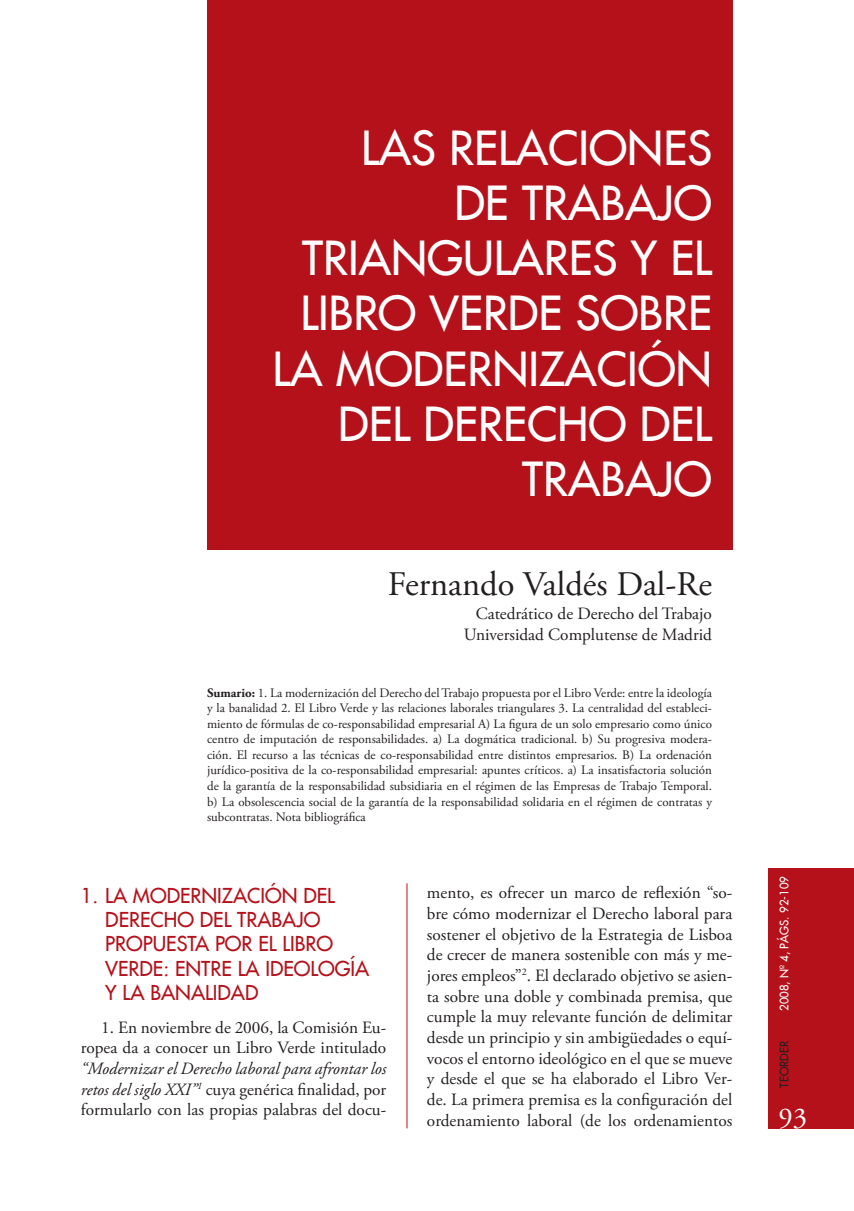
<style>
.page{position:relative;width:854px;height:1211px;background:#fff}
.page>*{position:absolute;margin:0;border:0;box-sizing:border-box;transform-origin:0 0}
.t1{font:45.85px/55.1px "Futura LT";color:#fff;text-align:right}
.t2{font:34.48px "Adobe Garamond Pro";color:#231f20}
.t3{font:28.7px "Adobe Garamond Pro";color:#fff}
.t4{font:20.12px/24.2px "Futura LT";color:#b5111a}
.t5{font:17.15px/20.7px "Adobe Garamond Pro";color:#231f20;text-align:right}
.t6{font:12.95px/15.6px "Adobe Garamond Pro";color:#231f20;text-align:justify}
.t7{font:11.55px "Futura LT";color:#fff}
.t8{font:11.55px "Futura LT";color:#231f20}
.s1{font-weight:700}
.s2{font-style:italic}
</style>
<div class="page">
<div style="left:207px;top:0;width:525px;height:549px;background:#b5111a"></div>
<hr style="left:406px;top:883px;width:1px;height:245px;background:#b5111a">
<div style="left:768px;top:868px;width:85px;height:260px;background:#b5111a"></div>
<h1 class="t1" style="left:272px;top:120px;width:441px">LAS RELACIONES<br>DE TRABAJO<br>TRIANGULARES Y EL<br>LIBRO VERDE SOBRE<br>LA MODERNIZACIÓN<br>DEL DERECHO DEL<br>TRABAJO</h1>
<h2 class="t2" style="left:387px;top:570px;width:325px">Fernando Valdés Dal-Re</h2>
<h3 class="t5" style="left:463px;top:605px;width:249px">Catedrático de Derecho del Trabajo<br>Universidad Complutense de Madrid</h3>
<p class="t6" style="left:207px;top:686px;width:506px"><span class="s1">Sumario:</span> 1. La modernización del Derecho del Trabajo propuesta por el Libro Verde: entre la ideología y la banalidad 2. El Libro Verde y las relaciones laborales triangulares 3. La centralidad del estableci&shy;miento de fórmulas de co-responsabilidad empresarial A) La figura de un solo empresario como único centro de imputación de responsabilidades. a) La dogmática tradicional. b) Su progresiva modera&shy;ción. El recurso a las técnicas de co-responsabilidad entre distintos empresarios. B) La ordenación jurídico-positiva de la co-responsabilidad empresarial: apuntes críticos. a) La insatisfactoria solución de la garantía de la responsabilidad subsidiaria en el régimen de las Empresas de Trabajo Temporal. b) La obsolescencia social de la garantía de la responsabilidad solidaria en el régimen de contratas y subcontratas. Nota bibliográfica</p>
<h3 class="t4" style="left:105px;top:883px;width:265px;text-indent:-24px">1. LA MODERNIZACIÓN DEL<br>DERECHO DEL TRABAJO<br>PROPUESTA POR EL LIBRO<br>VERDE: ENTRE LA IDEOLOGÍA<br>Y LA BANALIDAD</h3>
<h3 class="t5" style="left:81px;top:1018px;width:307px">1. En noviembre de 2006, la Comisión Eu&shy;ropea da a conocer un Libro Verde intitulado</h3>
<h3 class="t5" style="left:81px;top:1059px;width:307px;text-align:justify"><span class="s2">“Modernizar el Derecho laboral para afrontar los retos del siglo XXI”</span><sup>1</sup> cuya genérica finalidad, por formularlo con las propias palabras del docu-</h3>
<p class="t5" style="left:427px;top:884px;width:307px;text-align:justify">mento, es ofrecer un marco de reflexión “so&shy;bre cómo modernizar el Derecho laboral para sostener el objetivo de la Estrategia de Lisboa de crecer de manera sostenible con más y me&shy;jores empleos”<sup>2</sup>. El declarado objetivo se asien&shy;ta sobre una doble y combinada premisa, que cumple la muy relevante función de delimitar desde un principio y sin ambigüedades o equí&shy;vocos el entorno ideológico en el que se mueve y desde el que se ha elaborado el Libro Ver&shy;de. La primera premisa es la configuración del ordenamiento laboral (de los ordenamientos</p>
<p class="t7" style="left:776px;top:1011px;width:136px;rotate:-90deg">2008, Nº 4, PÁGS. 92-109</p>
<p class="t8" style="left:776px;top:1087px;width:48px;rotate:-90deg">TEORDER</p>
<h3 class="t3" style="left:778px;top:1106px;width:30px">93</h3>
</div>
